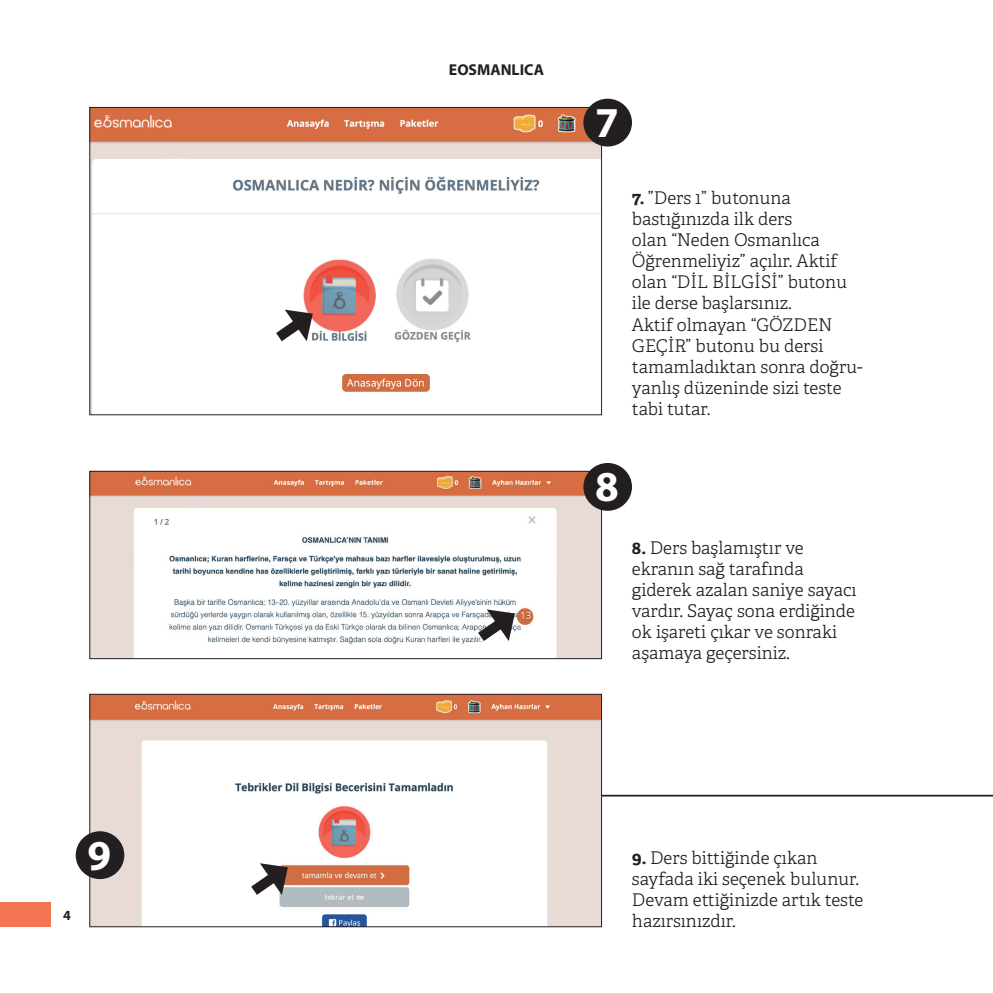
<style>
.page{position:relative;width:993px;height:993px;background:#fff}
.page>*{position:absolute;margin:0;border:0;box-sizing:border-box;transform-origin:0 0}
.t1{font:700 42.7px "Myriad Pro";color:#fff}
.t2{font:300 17.5px/21px "Adelle";color:#231f20}
.t3{font:700 15.75px "Myriad Pro";color:#231f20}
.t4{font:700 14px "Myriad Pro";color:#231f20}
.s1{font-weight:700}
</style>
<div class="page">
<img style="left:91px;top:109px;width:508px;height:304px">
<img style="left:91px;top:472px;width:508px;height:185px">
<div style="left:89px;top:470px;width:512px;height:189px;border:1px solid #231f20"></div>
<img style="left:91px;top:695px;width:508px;height:229px">
<div style="left:89px;top:693px;width:512px;height:233px;border:1px solid #231f20"></div>
<div style="left:583px;top:99px;width:48px;height:47px;background:#231f20;border-radius:50%"></div>
<div style="left:583px;top:463px;width:48px;height:47px;background:#231f20;border-radius:50%"></div>
<div style="left:76px;top:831px;width:48px;height:47px;background:#231f20;border-radius:50%"></div>
<svg style="left:600px;top:259px;width:392px;height:538px"></svg>
<svg style="left:265px;top:307px;width:51px;height:44px"></svg>
<svg style="left:467px;top:606px;width:51px;height:44px"></svg>
<svg style="left:240px;top:860px;width:51px;height:44px"></svg>
<div style="left:0;top:902px;width:51px;height:24px;background:#f37551"></div>
<p class="t4" style="left:63px;top:905px;width:9px">4</p>
<h1 class="t1" style="left:87px;top:827px;width:25px">9</h1>
<p class="t3" style="left:449px;top:59px;width:97px">EOSMANLICA</p>
<h1 class="t1" style="left:595px;top:95px;width:25px">7</h1>
<p class="t2" style="left:631px;top:188px;width:232px"><span class="s1">7.</span> ”Ders 1” butonuna bastığınızda ilk ders<br>olan “Neden Osmanlıca<br>Öğrenmeliyiz” açılır. Aktif olan “DİL BİLGİSİ” butonu ile derse başlarsınız.<br>Aktif olmayan “GÖZDEN<br>GEÇİR” butonu bu dersi tamamladıktan sonra doğru&shy;yanlış düzeninde sizi teste tabi tutar.</p>
<h1 class="t1" style="left:595px;top:459px;width:25px">8</h1>
<p class="t2" style="left:631px;top:537px;width:226px"><span class="s1">8.</span> Ders başlamıştır ve ekranın sağ tarafında giderek azalan saniye sayacı vardır. Sayaç sona erdiğinde ok işareti çıkar ve sonraki aşamaya geçersiniz.</p>
<p class="t2" style="left:631px;top:847px;width:233px"><span class="s1">9.</span> Ders bittiğinde çıkan sayfada iki seçenek bulunur.<br>Devam ettiğinizde artık teste hazırsınızdır.</p>
</div>
